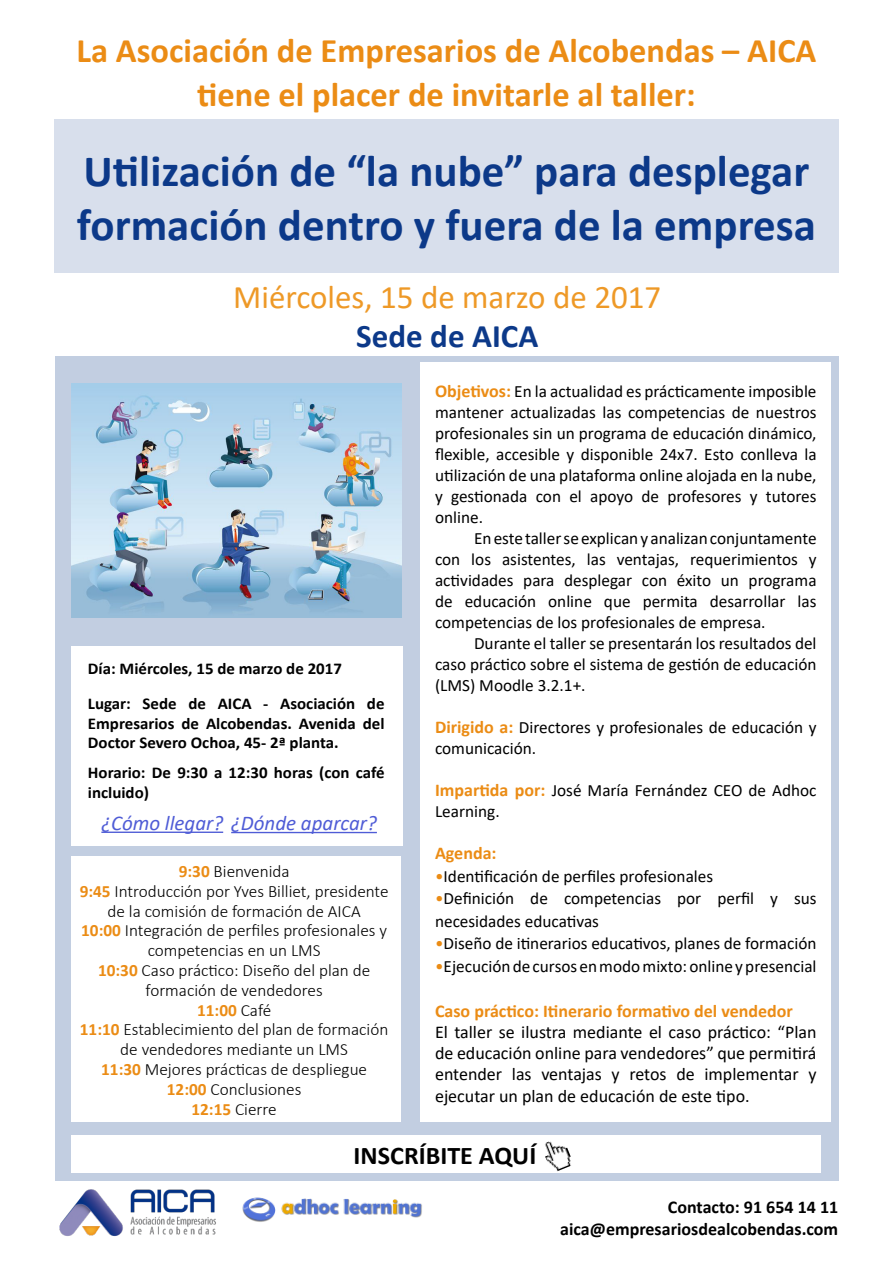
<style>
.page{position:relative;width:893px;height:1263px;background:#fff}
.page>*{position:absolute;margin:0;border:0;box-sizing:border-box;transform-origin:0 0}
.t1{font:700 45px/54px "Calibri";color:#0c3989}
.t2{font:700 34.5px/43.2px "Calibri";color:#eb8c15;text-align:center}
.t3{font:33px "Calibri";color:#ee9927}
.t4{font:700 33px "Calibri";color:#0c3989}
.t5{font:700 25.5px "Calibri";color:#000}
.t6{font:italic 21px "Calibri";color:#4f5cd6}
.t7{font:18px/21.5px "Calibri";color:#000;text-align:justify}
.t8{font:700 18px "Calibri";color:#eb8c15}
.t9{font:700 18px/21.6px "Calibri";color:#000;text-align:right}
.t10{font:17.25px/21px "Calibri";color:#000;text-align:justify}
.t11{font:300 17.25px/19.8px "Calibri";color:#000;text-align:center}
.t12{font:700 16.5px/19.8px "Calibri";color:#000}
.s1{font-weight:700;color:#eb8c15}
.s2{font-weight:700;font-size:18px;color:#eb8c15}
.s3{color:#eb8c15}
</style>
<div class="page">
<div style="left:55px;top:356px;width:783px;height:824px;background:#c2cee1"></div>
<div style="left:54px;top:119px;width:785px;height:154px;background:#d8dfec"></div>
<img style="left:71px;top:384px;width:330px;height:233px">
<div style="left:71px;top:646px;width:332px;height:200px;background:#fff"></div>
<div style="left:420px;top:362px;width:410px;height:760px;background:#fff"></div>
<img style="left:59px;top:1189px;width:157px;height:47px">
<div style="left:71px;top:1135px;width:749px;height:38px;background:#fff"></div>
<img style="left:545px;top:1141px;width:26px;height:31px">
<hr style="left:231px;top:832px;width:146px;height:1px;background:#4f5cd6">
<hr style="left:101px;top:831px;width:122px;height:2px;background:#4f5cd6">
<div style="left:71px;top:856px;width:330px;height:266px;background:#fff"></div>
<img style="left:242px;top:1197px;width:180px;height:25px">
<h2 class="t2" style="left:76px;top:29px;width:742px">La Asociación de Empresarios de Alcobendas – AICA tiene el placer de invitarle al taller:</h2>
<h1 class="t1" style="left:77px;top:143px;width:740px">Utilización de “la nube” para desplegar formación dentro y fuera de la empresa</h1>
<h3 class="t3" style="left:233px;top:274px;width:430px">Miércoles, 15 de marzo de 2017</h3>
<h3 class="t4" style="left:356px;top:312px;width:184px">Sede de AICA</h3>
<p class="t12" style="left:88px;top:651px;width:298px;line-height:34.8px">Día: Miércoles, 15 de marzo de 2017<br>Lugar: Sede de AICA - Asociación de</p>
<p class="t12" style="left:88px;top:713px;width:298px">Empresarios de Alcobendas. Avenida del<br>Doctor Severo Ochoa, 45- 2ª planta.</p>
<p class="t12" style="left:88px;top:763px;width:298px">Horario: De 9:30 a 12:30 horas (con café incluido)</p>
<p class="t6" style="left:101px;top:809px;width:277px">¿Cómo llegar? ¿Dónde aparcar?</p>
<p class="t11" style="left:80px;top:861px;width:310px"><span class="s1">9:30</span> Bienvenida<br><span class="s1">9:45</span> Introducción por Yves Billiet, presidente de la comisión de formación de AICA<br><span class="s1">10:00</span> Integración de perfiles profesionales y competencias en un LMS<br><span class="s1">10:30</span> Caso práctico: Diseño del plan de formación de vendedores<br><span class="s1">11:00</span> Café<br><span class="s1">11:10</span> Establecimiento del plan de formación de vendedores mediante un LMS<br><span class="s1">11:30</span> Mejores prácticas de despliegue<br><span class="s1">12:00</span> Conclusiones<br><span class="s1">12:15</span> Cierre</p>
<p class="t10" style="left:435px;top:380px;width:383px"><span class="s2">Objetivos:</span> En la actualidad es prácticamente imposible mantener actualizadas las competencias de nuestros profesionales sin un programa de educación dinámico, flexible, accesible y disponible 24x7. Esto conlleva la utilización de una plataforma online alojada en la nube, y gestionada con el apoyo de profesores y tutores online.</p>
<p class="t10" style="left:435px;top:527px;width:383px;text-indent:39px">En este taller se explican y analizan conjuntamente con los asistentes, las ventajas, requerimientos y actividades para desplegar con éxito un programa de educación online que permita desarrollar las competencias de los profesionales de empresa.</p>
<p class="t10" style="left:435px;top:632px;width:383px;text-indent:39px">Durante el taller se presentarán los resultados del caso práctico sobre el sistema de gestión de educación (LMS) Moodle 3.2.1+.</p>
<p class="t10" style="left:435px;top:717px;width:383px"><span class="s2">Dirigido a:</span> Directores y profesionales de educación y comunicación.</p>
<p class="t10" style="left:435px;top:780px;width:383px"><span class="s2">Impartida por:</span> José María Fernández CEO de Adhoc<br>Learning.</p>
<p class="t8" style="left:435px;top:841px;width:63px">Agenda:</p>
<p class="t10" style="left:435px;top:865px;width:280px"><span class="s3">•</span>Identificación de perfiles profesionales</p>
<p class="t10" style="left:435px;top:887px;width:383px;line-height:22.5px"><span class="s3">•</span>Definición de competencias por perfil y sus necesidades educativas</p>
<p class="t10" style="left:435px;top:933px;width:383px"><span class="s3">•</span>Diseño de itinerarios educativos, planes de formación</p>
<p class="t10" style="left:435px;top:955px;width:383px"><span class="s3">•</span>Ejecución de cursos en modo mixto: online y presencial</p>
<p class="t8" style="left:435px;top:998px;width:359px">Caso práctico: Itinerario formativo del vendedor</p>
<p class="t7" style="left:435px;top:1021px;width:383px">El taller se ilustra mediante el caso práctico: “Plan de educación online para vendedores” que permitirá entender las ventajas y retos de implementar y ejecutar un plan de educación de este tipo.</p>
<h3 class="t5" style="left:354px;top:1137px;width:184px">INSCRÍBITE AQUÍ</h3>
<p class="t9" style="left:560px;top:1196px;width:280px">Contacto: 91 654 14 11 aica@empresariosdealcobendas.com</p>
</div>
